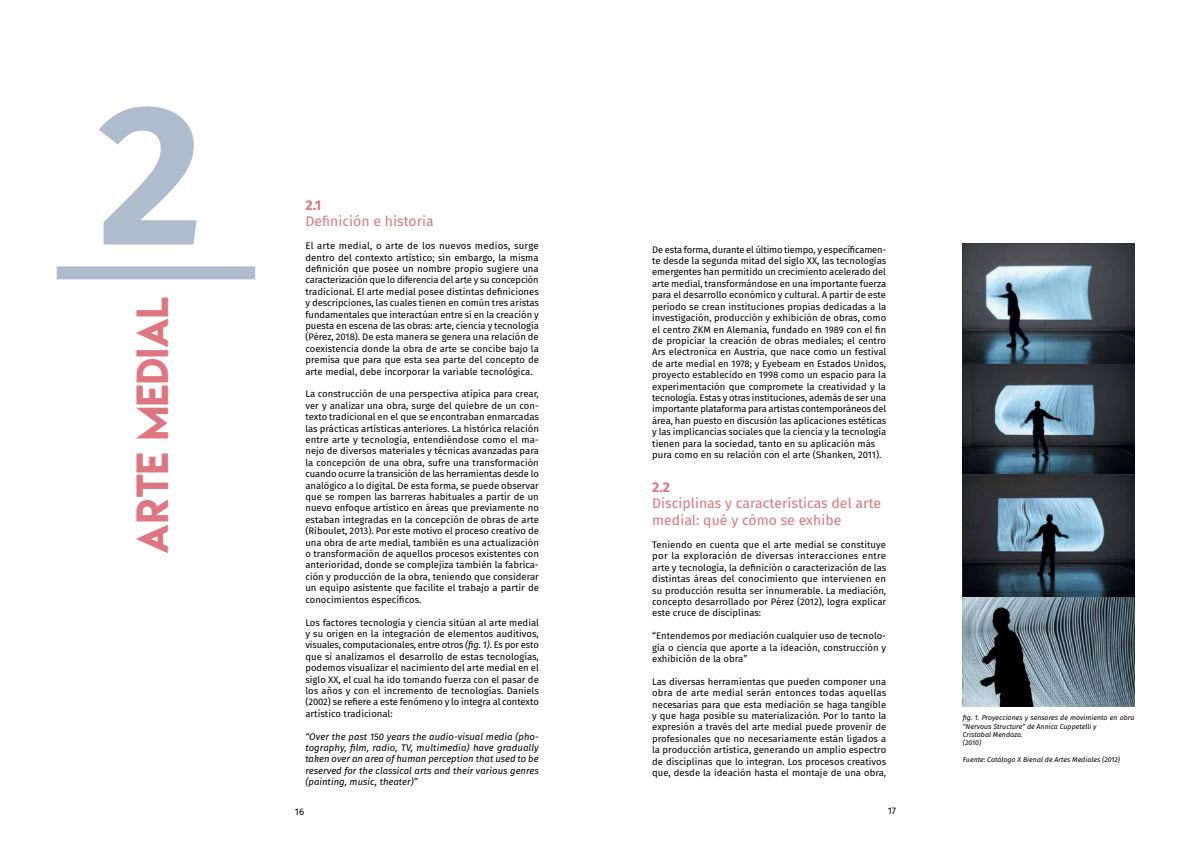
<style>
.page{position:relative;width:1191px;height:842px;background:#fff}
.page>*{position:absolute;margin:0;border:0;box-sizing:border-box;transform-origin:0 0}
.t1{font:700 200px "Fira Sans";color:#afbccd}
.t2{font:40px "Lemon Milk";letter-spacing:.005em;color:#dd7680}
.t3{font:14px/16.8px "Fira Sans";letter-spacing:.005em;color:#dd7680}
.t4{font:700 14px "Fira Sans";color:#dd7680}
.t5{font:9.5px/11.4px "Fira Sans";color:#000;text-align:justify}
.t6{font:italic 9.5px/11.4px "Fira Sans";letter-spacing:.005em;color:#000;text-align:justify}
.t7{font:italic 7px/8.4px "Fira Sans";letter-spacing:.005em;color:#000}
.s1{font-style:italic}
</style>
<div class="page">
<div style="left:57px;top:266px;width:198px;height:13px;background:#afbccd"></div>
<img style="left:962px;top:243px;width:172px;height:232px">
<img style="left:962px;top:475px;width:172px;height:122px">
<img style="left:962px;top:597px;width:172px;height:110px">
<h1 class="t1" style="left:98px;top:6px;width:107px">2</h1>
<h2 class="t2" style="left:125px;top:553px;width:258px;rotate:-90deg">arte medial</h2>
<h3 class="t4" style="left:305px;top:193px;width:17px">2.1</h3>
<h3 class="t3" style="left:305px;top:213px;width:130px">Definición e historia</h3>
<p class="t5" style="left:305px;top:240px;width:235px">El arte medial, o arte de los nuevos medios, surge dentro del contexto artístico; sin embargo, la misma definición que posee un nombre propio sugiere una caracterización que lo diferencia del arte y su concepción tradicional. El arte medial posee distintas definiciones y descripciones, las cuales tienen en común tres aristas fundamentales que interactúan entre sí en la creación y puesta en escena de las obras: arte, ciencia y tecnología (Pérez, 2018). De esta manera se genera una relación de coexistencia donde la obra de arte se concibe bajo la premisa que para que esta sea parte del concepto de arte medial, debe incorporar la variable tecnológica.</p>
<p class="t5" style="left:305px;top:388px;width:235px">La construcción de una perspectiva atípica para crear, ver y analizar una obra, surge del quiebre de un con&shy;texto tradicional en el que se encontraban enmarcadas las prácticas artísticas anteriores. La histórica relación entre arte y tecnología, entendiéndose como el ma&shy;nejo de diversos materiales y técnicas avanzadas para la concepción de una obra, sufre una transformación cuando ocurre la transición de las herramientas desde lo analógico a lo digital. De esta forma, se puede observar que se rompen las barreras habituales a partir de un nuevo enfoque artístico en áreas que previamente no estaban integradas en la concepción de obras de arte (Riboulet, 2013). Por este motivo el proceso creativo de una obra de arte medial, también es una actualización o transformación de aquellos procesos existentes con anterioridad, donde se complejiza también la fabrica&shy;ción y producción de la obra, teniendo que considerar un equipo asistente que facilite el trabajo a partir de conocimientos específicos.</p>
<p class="t5" style="left:305px;top:616px;width:235px">Los factores tecnología y ciencia sitúan al arte medial y su origen en la integración de elementos auditivos, visuales, computacionales, entre otros <span class="s1">(fig. 1)</span>. Es por esto que si analizamos el desarrollo de estas tecnologías, podemos visualizar el nacimiento del arte medial en el siglo XX, el cual ha ido tomando fuerza con el pasar de los años y con el incremento de tecnologías. Daniels (2002) se refiere a este fenómeno y lo integra al contexto artístico tradicional:</p>
<p class="t6" style="left:305px;top:730px;width:235px">“Over the past 150 years the audio-visual media (pho&shy;tography, film, radio, TV, multimedia) have gradually taken over an area of human perception that used to be reserved for the classical arts and their various genres (painting, music, theater)”</p>
<p class="t5" style="left:652px;top:243px;width:235px;text-align:left">De esta forma, durante el último tiempo, y específicamen&shy;te desde la segunda mitad del siglo XX, las tecnologías emergentes han permitido un crecimiento acelerado del arte medial, transformándose en una importante fuerza para el desarrollo económico y cultural. A partir de este período se crean instituciones propias dedicadas a la investigación, producción y exhibición de obras, como el centro ZKM en Alemania, fundado en 1989 con el fin de propiciar la creación de obras mediales; el centro Ars electronica en Austria, que nace como un festival de arte medial en 1978; y Eyebeam en Estados Unidos, proyecto establecido en 1998 como un espacio para la experimentación que compromete la creatividad y la tecnología. Estas y otras instituciones, además de ser una importante plataforma para artistas contemporáneos del área, han puesto en discusión las aplicaciones estéticas y las implicancias sociales que la ciencia y la tecnología tienen para la sociedad, tanto en su aplicación más pura como en su relación con el arte (Shanken, 2011).</p>
<h3 class="t4" style="left:652px;top:475px;width:19px">2.2</h3>
<h3 class="t3" style="left:652px;top:495px;width:230px">Disciplinas y características del arte medial: qué y cómo se exhibe</h3>
<p class="t5" style="left:652px;top:539px;width:235px">Teniendo en cuenta que el arte medial se constituye por la exploración de diversas interacciones entre arte y tecnología, la definición o caracterización de las distintas áreas del conocimiento que intervienen en su producción resulta ser innumerable. La mediación, concepto desarrollado por Pérez (2012), logra explicar este cruce de disciplinas:</p>
<p class="t5" style="left:652px;top:630px;width:236px">“Entendemos por mediación cualquier uso de tecnolo&shy;gía o ciencia que aporte a la ideación, construcción y exhibición de la obra”</p>
<p class="t5" style="left:652px;top:675px;width:235px">Las diversas herramientas que pueden componer una obra de arte medial serán entonces todas aquellas necesarias para que esta mediación se haga tangible y que haga posible su materialización. Por lo tanto la expresión a través del arte medial puede provenir de profesionales que no necesariamente están ligados a la producción artística, generando un amplio espectro de disciplinas que lo integran. Los procesos creativos que, desde la ideación hasta el montaje de una obra,</p>
<p class="t5" style="left:295px;top:806px;width:11px">16</p>
<p class="t5" style="left:887px;top:805px;width:10px">17</p>
<p class="t7" style="left:962px;top:713px;width:173px">fig. 1. Proyecciones y sensores de movimiento en obra “Nervous Structure” de Annica Cuppetelli y<br>Cristobal Mendoza.<br>(2010)</p>
<p class="t7" style="left:962px;top:755px;width:159px">Fuente: Catálogo X Bienal de Artes Mediales (2012)</p>
</div>
